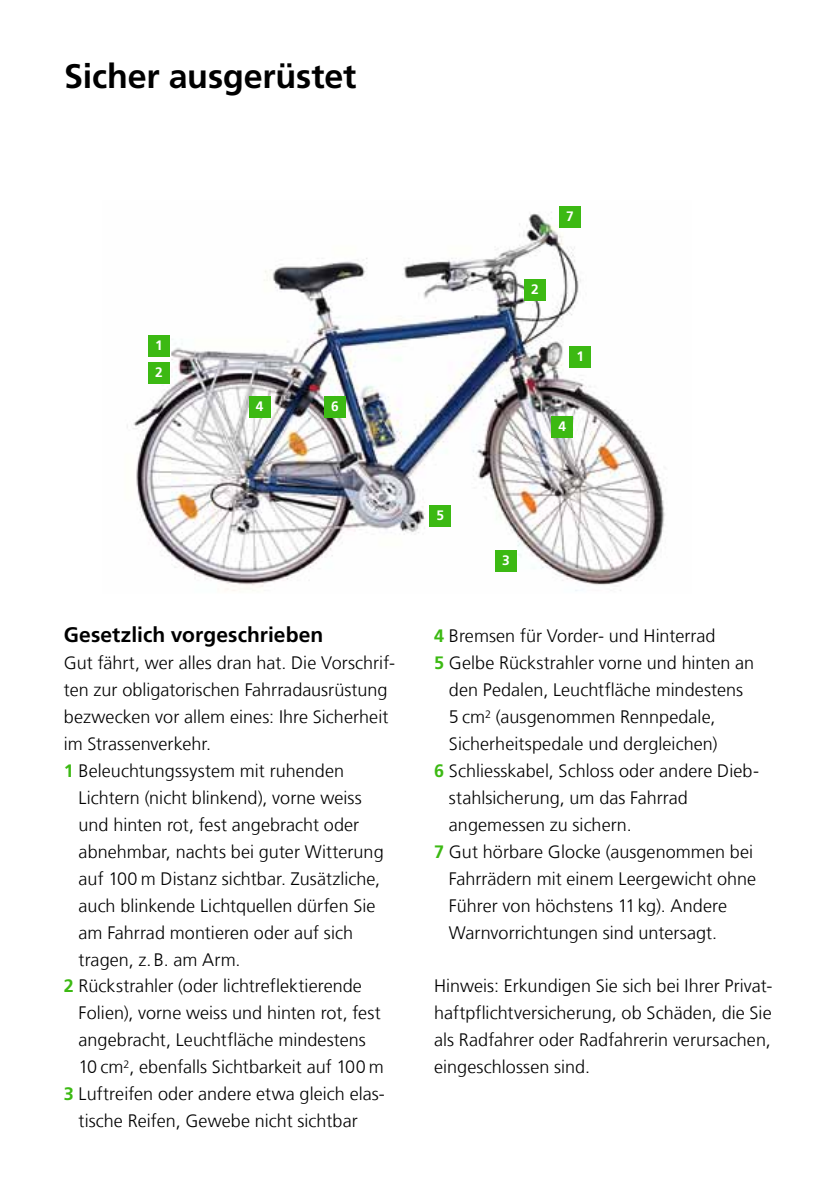
<style>
.page{position:relative;width:840px;height:1191px;background:#fff}
.page>*{position:absolute;margin:0;border:0;box-sizing:border-box;transform-origin:0 0}
.t1{font:700 34px "Frutiger LT Com";letter-spacing:-.005em;color:#000}
.t2{font:700 21px "Frutiger LT Com";letter-spacing:.005em;color:#000}
.t3{font:300 18px/27px "Frutiger LT Com";letter-spacing:.005em;color:#000;text-align:justify}
.t4{font:700 13.6px "Frutiger LT Com";color:#fff}
.s1{font-weight:700;color:#3cb913}
</style>
<div class="page">
<img style="left:127px;top:206px;width:538px;height:385px">
<div style="left:569px;top:346px;width:21px;height:22px;background:#3cb913"></div>
<div style="left:148px;top:335px;width:22px;height:22px;background:#3cb913"></div>
<div style="left:524px;top:279px;width:21px;height:22px;background:#3cb913"></div>
<div style="left:148px;top:362px;width:22px;height:22px;background:#3cb913"></div>
<div style="left:495px;top:550px;width:21px;height:22px;background:#3cb913"></div>
<div style="left:551px;top:416px;width:22px;height:22px;background:#3cb913"></div>
<div style="left:249px;top:396px;width:21px;height:22px;background:#3cb913"></div>
<div style="left:429px;top:505px;width:22px;height:21px;background:#3cb913"></div>
<div style="left:324px;top:396px;width:22px;height:22px;background:#3cb913"></div>
<div style="left:559px;top:207px;width:21px;height:21px;background:#3cb913"></div>
<h1 class="t1" style="left:64px;top:56px;width:293px">Sicher ausgerüstet</h1>
<p class="t4" style="left:155px;top:337px;width:9px">1</p>
<p class="t4" style="left:155px;top:364px;width:9px">2</p>
<p class="t4" style="left:256px;top:398px;width:9px">4</p>
<p class="t4" style="left:331px;top:398px;width:9px">6</p>
<p class="t2" style="left:64px;top:622px;width:261px">Gesetzlich vorgeschrieben</p>
<p class="t3" style="left:64px;top:649px;width:332px">Gut fährt, wer alles dran hat. Die Vorschrif-</p>
<p class="t3" style="left:64px;top:676px;width:325px">ten zur obligatorischen Fahrradausrüstung</p>
<p class="t3" style="left:64px;top:703px;width:326px">bezwecken vor allem eines: Ihre Sicherheit</p>
<p class="t3" style="left:64px;top:730px;width:149px">im Strassenverkehr.</p>
<p class="t3" style="left:64px;top:757px;width:282px"><span class="s1">1</span> Beleuchtungssystem mit ruhenden</p>
<p class="t3" style="left:79px;top:784px;width:284px">Lichtern (nicht blinkend), vorne weiss</p>
<p class="t3" style="left:79px;top:811px;width:282px">und hinten rot, fest angebracht oder</p>
<p class="t3" style="left:79px;top:838px;width:306px">abnehmbar, nachts bei guter Witterung</p>
<p class="t3" style="left:79px;top:865px;width:303px">auf 100 m Distanz sichtbar. Zusätzliche,</p>
<p class="t3" style="left:79px;top:892px;width:298px">auch blinkende Lichtquellen dürfen Sie</p>
<p class="t3" style="left:79px;top:919px;width:276px">am Fahrrad montieren oder auf sich</p>
<p class="t3" style="left:79px;top:946px;width:163px">tragen, z.B. am Arm.</p>
<p class="t3" style="left:64px;top:973px;width:299px"><span class="s1">2</span> Rückstrahler (oder lichtreflektierende</p>
<p class="t3" style="left:79px;top:999px;width:303px">Folien), vorne weiss und hinten rot, fest</p>
<p class="t3" style="left:79px;top:1026px;width:289px">angebracht, Leuchtfläche mindestens</p>
<p class="t3" style="left:79px;top:1053px;width:306px">10 cm<sup>2</sup>, ebenfalls Sichtbarkeit auf 100 m</p>
<p class="t3" style="left:64px;top:1080px;width:321px"><span class="s1">3</span> Luftreifen oder andere etwa gleich elas-</p>
<p class="t3" style="left:79px;top:1107px;width:280px">tische Reifen, Gewebe nicht sichtbar</p>
<p class="t4" style="left:436px;top:507px;width:9px">5</p>
<p class="t4" style="left:566px;top:209px;width:9px">7</p>
<p class="t4" style="left:531px;top:281px;width:9px">2</p>
<p class="t4" style="left:576px;top:348px;width:9px">1</p>
<p class="t4" style="left:558px;top:418px;width:9px">4</p>
<p class="t4" style="left:502px;top:552px;width:9px">3</p>
<p class="t3" style="left:434px;top:622px;width:283px"><span class="s1">4</span> Bremsen für Vorder- und Hinterrad</p>
<p class="t3" style="left:434px;top:649px;width:321px"><span class="s1">5</span> Gelbe Rückstrahler vorne und hinten an</p>
<p class="t3" style="left:448px;top:676px;width:295px">den Pedalen, Leuchtfläche mindestens</p>
<p class="t3" style="left:448px;top:703px;width:268px">5 cm<sup>2</sup> (ausgenommen Rennpedale,</p>
<p class="t3" style="left:448px;top:730px;width:270px">Sicherheitspedale und dergleichen)</p>
<p class="t3" style="left:434px;top:757px;width:326px"><span class="s1">6</span> Schliesskabel, Schloss oder andere Dieb-</p>
<p class="t3" style="left:448px;top:784px;width:240px">stahlsicherung, um das Fahrrad</p>
<p class="t3" style="left:448px;top:811px;width:184px">angemessen zu sichern.</p>
<p class="t3" style="left:434px;top:838px;width:320px"><span class="s1">7</span> Gut hörbare Glocke (ausgenommen bei</p>
<p class="t3" style="left:448px;top:865px;width:308px">Fahrrädern mit einem Leergewicht ohne</p>
<p class="t3" style="left:448px;top:892px;width:279px">Führer von höchstens 11kg). Andere</p>
<p class="t3" style="left:448px;top:919px;width:270px">Warnvorrichtungen sind untersagt.</p>
<p class="t3" style="left:434px;top:973px;width:340px">Hinweis: Erkundigen Sie sich bei Ihrer Privat&shy;haftpflichtversicherung, ob Schäden, die Sie als Radfahrer oder Radfahrerin verursachen, eingeschlossen sind.</p>
</div>
